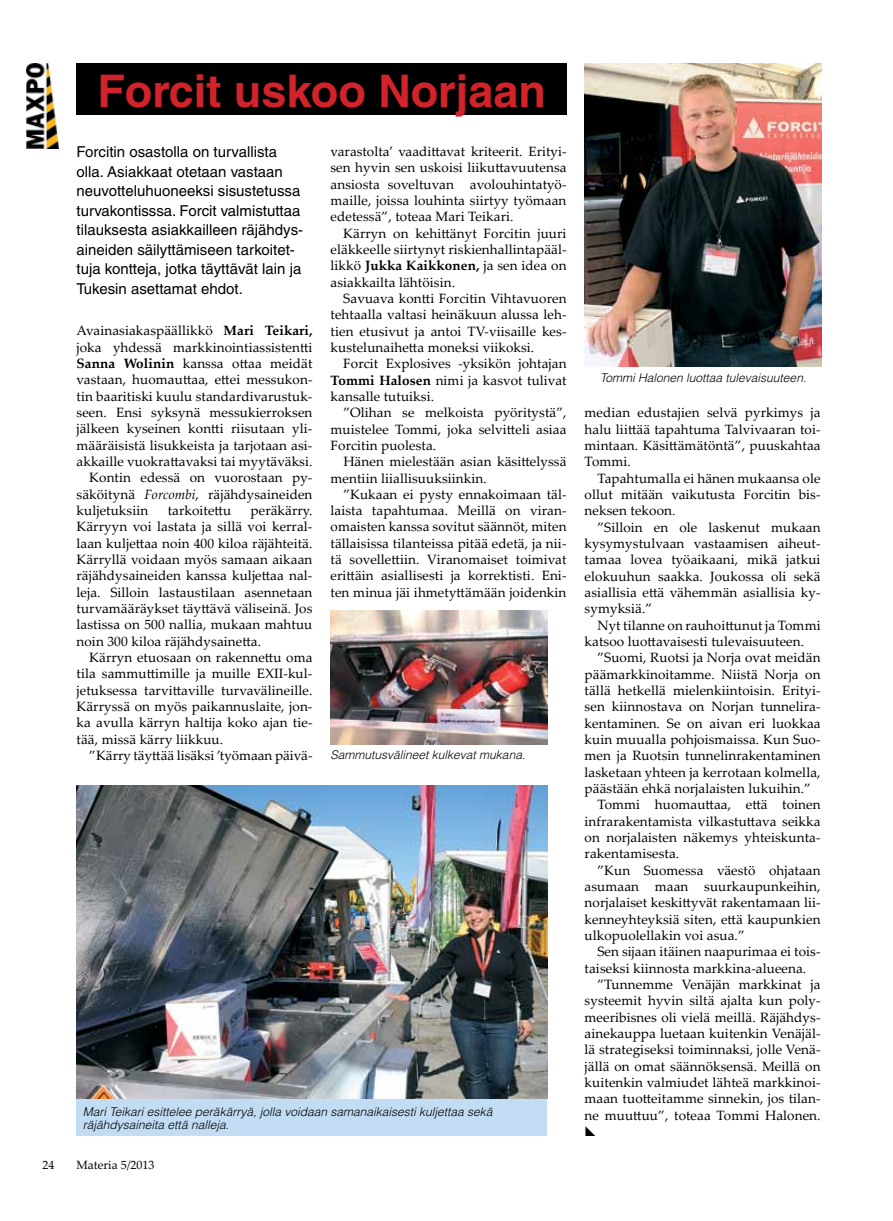
<style>
.page{position:relative;width:893px;height:1221px;background:#fff}
.page>*{position:absolute;margin:0;border:0;box-sizing:border-box;transform-origin:0 0}
.t1{font:700 45px "Helvetica";color:#d2232a}
.t2{font:15px/19.5px "Helvetica";color:#000}
.t3{font:13.5px/16.4px "Palatino Linotype";letter-spacing:.005em;color:#000;text-align:justify}
.t4{font:italic 300 12px/13.5px "Helvetica";color:#000}
.t5{font:12px "Palatino Linotype";color:#000}
.s1{font-weight:700}
.s2{font-style:italic}
</style>
<div class="page">
<div style="left:77px;top:785px;width:470px;height:350px;background:#c1dcf3"></div>
<img style="left:77px;top:785px;width:470px;height:313px">
<img style="left:331px;top:610px;width:216px;height:135px">
<img style="left:585px;top:64px;width:237px;height:302px">
<div style="left:77px;top:64px;width:490px;height:51px;background:#000"></div>
<img style="left:26px;top:64px;width:33px;height:85px">
<h1 class="t1" style="left:97px;top:63px;width:450px">Forcit uskoo Norjaan</h1>
<p class="t2" style="left:77px;top:142px;width:228px">Forcitin osastolla on turvallista olla. Asiakkaat otetaan vastaan neuvotteluhuoneeksi sisustetussa turvakontisssa. Forcit valmistuttaa tilauksesta asiakkailleen räjähdys&shy;aineiden säilyttämiseen tarkoitet&shy;tuja kontteja, jotka täyttävät lain ja Tukesin asettamat ehdot.</p>
<p class="t3" style="left:331px;top:143px;width:238px">varastolta’ vaadittavat kriteerit. Erityi&shy;sen hyvin sen uskoisi liikuttavuutensa ansiosta soveltuvan avolouhintatyö&shy;maille, joissa louhinta siirtyy työmaan edetessä”, toteaa Mari Teikari.</p>
<p class="t3" style="left:331px;top:224px;width:238px;text-indent:13px">Kärryn on kehittänyt Forcitin juuri eläkkeelle siirtynyt riskienhallintapääl&shy;likkö <span class="s1">Jukka Kaikkonen,</span> ja sen idea on asiakkailta lähtöisin.</p>
<p class="t3" style="left:331px;top:289px;width:238px;text-indent:13px">Savuava kontti Forcitin Vihtavuoren tehtaalla valtasi heinäkuun alussa leh&shy;tien etusivut ja antoi TV-viisaille kes&shy;kustelunaihetta moneksi viikoksi.</p>
<p class="t3" style="left:331px;top:355px;width:238px;text-indent:13px">Forcit Explosives -yksikön johtajan <span class="s1">Tommi Halosen</span> nimi ja kasvot tulivat kansalle tutuiksi.</p>
<p class="t3" style="left:331px;top:404px;width:238px;text-indent:13px">”Olihan se melkoista pyöritystä”, muistelee Tommi, joka selvitteli asiaa Forcitin puolesta.</p>
<p class="t3" style="left:331px;top:453px;width:237px;text-indent:13px">Hänen mielestään asian käsittelyssä mentiin liiallisuuksiinkin.</p>
<p class="t3" style="left:331px;top:485px;width:238px;text-indent:13px">”Kukaan ei pysty ennakoimaan täl&shy;laista tapahtumaa. Meillä on viran&shy;omaisten kanssa sovitut säännöt, miten tällaisissa tilanteissa pitää edetä, ja nii&shy;tä sovellettiin. Viranomaiset toimivat erittäin asiallisesti ja korrektisti. Eni&shy;ten minua jäi ihmetyttämään joidenkin</p>
<p class="t3" style="left:77px;top:322px;width:237px">Avainasiakaspäällikkö <span class="s1">Mari Teikari,</span></p>
<p class="t3" style="left:77px;top:338px;width:237px">joka yhdessä markkinointiassistentti</p>
<p class="t3" style="left:77px;top:354px;width:237px"><span class="s1">Sanna Wolinin</span> kanssa ottaa meidät</p>
<p class="t3" style="left:77px;top:371px;width:237px">vastaan, huomauttaa, ettei messukon-</p>
<p class="t3" style="left:77px;top:387px;width:237px">tin baaritiski kuulu standardivarustuk-</p>
<p class="t3" style="left:77px;top:403px;width:237px">seen. Ensi syksynä messukierroksen</p>
<p class="t3" style="left:77px;top:420px;width:237px">jälkeen kyseinen kontti riisutaan yli-</p>
<p class="t3" style="left:77px;top:436px;width:237px">määräisistä lisukkeista ja tarjotaan asi-</p>
<p class="t3" style="left:77px;top:452px;width:237px">akkaille vuokrattavaksi tai myytäväksi.</p>
<p class="t3" style="left:89px;top:469px;width:225px">Kontin edessä on vuorostaan py-</p>
<p class="t3" style="left:77px;top:485px;width:237px">säköitynä <span class="s2">Forcombi</span>, räjähdysaineiden</p>
<p class="t3" style="left:77px;top:501px;width:73px">kuljetuksiin</p>
<p class="t3" style="left:168px;top:501px;width:65px">tarkoitettu</p>
<p class="t3" style="left:77px;top:501px;width:237px;text-indent:174px">peräkärry.<br>Kärryyn voi lastata ja sillä voi kerral&shy;laan kuljettaa noin 400 kiloa räjähteitä.<br>Kärryllä voidaan myös samaan aikaan räjähdysaineiden kanssa kuljettaa nal&shy;leja. Silloin lastaustilaan asennetaan turvamääräykset täyttävä väliseinä. Jos lastissa on 500 nallia, mukaan mahtuu noin 300 kiloa räjähdysainetta.</p>
<p class="t3" style="left:77px;top:648px;width:237px;text-indent:13px">Kärryn etuosaan on rakennettu oma tila sammuttimille ja muille EXII-kul&shy;jetuksessa tarvittaville turvavälineille.<br>Kärryssä on myös paikannuslaite, jon&shy;ka avulla kärryn haltija koko ajan tie&shy;tää, missä kärry liikkuu.</p>
<p class="t3" style="left:89px;top:746px;width:225px">”Kärry täyttää lisäksi ’työmaan päivä-</p>
<p class="t4" style="left:331px;top:748px;width:196px">Sammutusvälineet kulkevat mukana.</p>
<p class="t4" style="left:83px;top:1104px;width:411px">Mari Teikari esittelee peräkärryä, jolla voidaan samanaikaisesti kuljettaa sekä räjähdysaineita että nalleja.</p>
<p class="t5" style="left:43px;top:1155px;width:13px">24</p>
<p class="t5" style="left:77px;top:1155px;width:80px">Materia 5/2013</p>
<p class="t4" style="left:600px;top:371px;width:208px">Tommi Halonen luottaa tulevaisuuteen.</p>
<p class="t3" style="left:585px;top:404px;width:238px">median edustajien selvä pyrkimys ja halu liittää tapahtuma Talvivaaran toi&shy;mintaan. Käsittämätöntä”, puuskahtaa Tommi.</p>
<p class="t3" style="left:585px;top:469px;width:238px;text-indent:13px">Tapahtumalla ei hänen mukaansa ole ollut mitään vaikutusta Forcitin bis&shy;neksen tekoon.</p>
<p class="t3" style="left:585px;top:518px;width:237px;text-indent:13px">”Silloin en ole laskenut mukaan kysymystulvaan vastaamisen aiheut&shy;tamaa lovea työaikaani, mikä jatkui elokuuhun saakka. Joukossa oli sekä asiallisia että vähemmän asiallisia ky&shy;symyksiä.”</p>
<p class="t3" style="left:585px;top:616px;width:237px;text-indent:13px">Nyt tilanne on rauhoittunut ja Tommi katsoo luottavaisesti tulevaisuuteen.</p>
<p class="t3" style="left:597px;top:649px;width:225px">”Suomi, Ruotsi ja Norja ovat meidän</p>
<p class="t3" style="left:585px;top:665px;width:237px">päämarkkinoitamme. Niistä Norja on</p>
<p class="t3" style="left:585px;top:681px;width:238px">tällä hetkellä mielenkiintoisin. Erityi-</p>
<p class="t3" style="left:585px;top:698px;width:238px">sen kiinnostava on Norjan tunnelira-</p>
<p class="t3" style="left:585px;top:714px;width:237px">kentaminen. Se on aivan eri luokkaa</p>
<p class="t3" style="left:585px;top:730px;width:238px">kuin muualla pohjoismaissa. Kun Suo-</p>
<p class="t3" style="left:585px;top:747px;width:237px">men ja Ruotsin tunnelinrakentaminen</p>
<p class="t3" style="left:585px;top:763px;width:237px">lasketaan yhteen ja kerrotaan kolmella,</p>
<p class="t3" style="left:585px;top:779px;width:228px">päästään ehkä norjalaisten lukuihin.”</p>
<p class="t3" style="left:597px;top:796px;width:225px">Tommi huomauttaa, että toinen</p>
<p class="t3" style="left:585px;top:812px;width:237px">infrarakentamista vilkastuttava seikka</p>
<p class="t3" style="left:585px;top:828px;width:238px">on norjalaisten näkemys yhteiskunta-</p>
<p class="t3" style="left:585px;top:844px;width:96px">rakentamisesta.</p>
<p class="t3" style="left:597px;top:861px;width:225px">”Kun Suomessa väestö ohjataan</p>
<p class="t3" style="left:585px;top:877px;width:237px">asumaan maan suurkaupunkeihin,</p>
<p class="t3" style="left:585px;top:893px;width:238px">norjalaiset keskittyvät rakentamaan lii-</p>
<p class="t3" style="left:585px;top:910px;width:237px">kenneyhteyksiä siten, että kaupunkien</p>
<p class="t3" style="left:585px;top:926px;width:162px">ulkopuolellakin voi asua.”</p>
<p class="t3" style="left:597px;top:942px;width:225px">Sen sijaan itäinen naapurimaa ei tois-</p>
<p class="t3" style="left:585px;top:959px;width:223px">taiseksi kiinnosta markkina-alueena.</p>
<p class="t3" style="left:597px;top:975px;width:225px">”Tunnemme Venäjän markkinat ja</p>
<p class="t3" style="left:585px;top:991px;width:238px">systeemit hyvin siltä ajalta kun poly-</p>
<p class="t3" style="left:585px;top:1008px;width:238px">meeribisnes oli vielä meillä. Räjähdys-</p>
<p class="t3" style="left:585px;top:1024px;width:238px">ainekauppa luetaan kuitenkin Venäjäl-</p>
<p class="t3" style="left:585px;top:1040px;width:238px">lä strategiseksi toiminnaksi, jolle Venä-</p>
<p class="t3" style="left:585px;top:1057px;width:237px">jällä on omat säännöksensä. Meillä on</p>
<p class="t3" style="left:585px;top:1073px;width:238px">kuitenkin valmiudet lähteä markkinoi-</p>
<p class="t3" style="left:585px;top:1089px;width:238px">maan tuotteitamme sinnekin, jos tilan-</p>
<p class="t3" style="left:585px;top:1106px;width:237px">ne muuttuu”, toteaa Tommi Halonen.</p>
</div>
